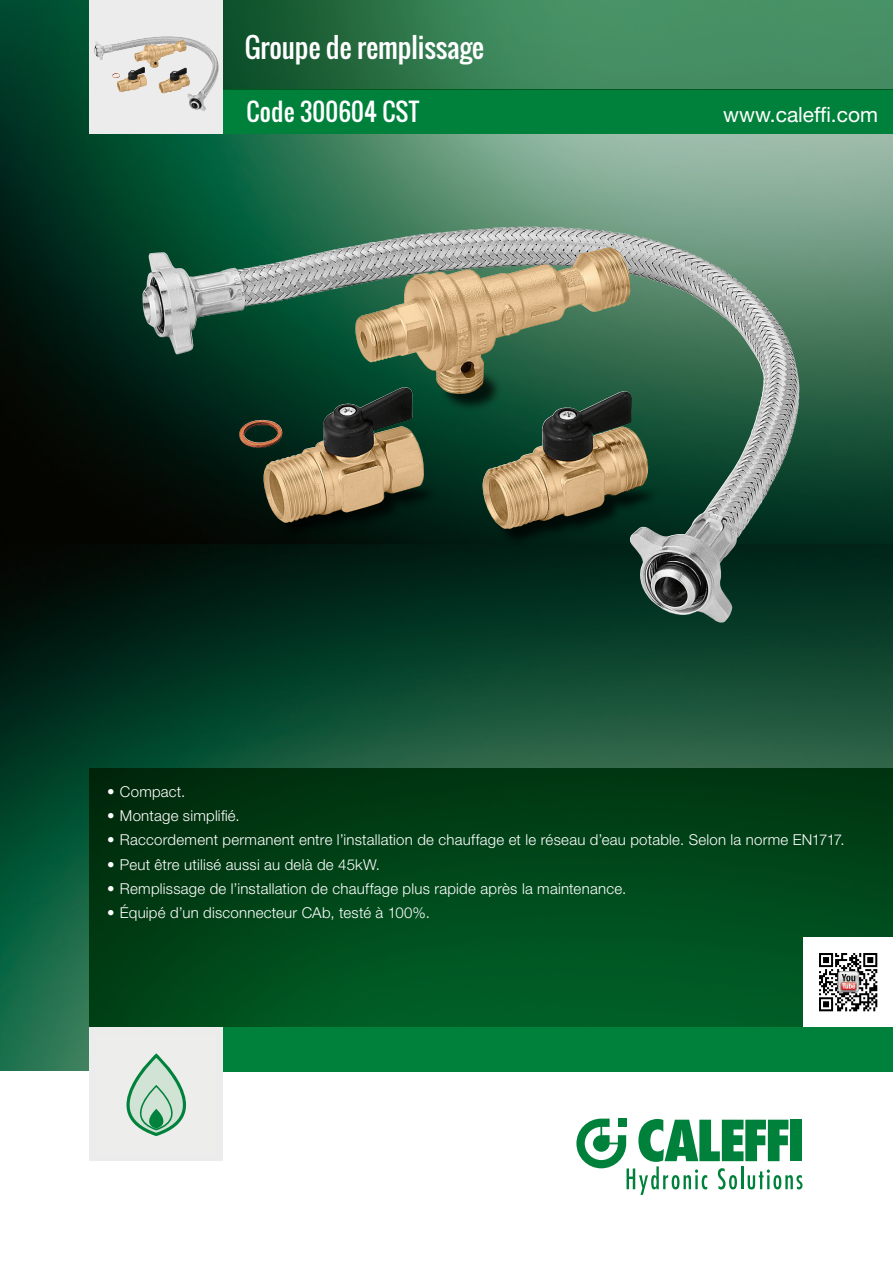
<style>
.page{position:relative;width:893px;height:1263px;background:#fff}
.page>*{position:absolute;margin:0;border:0;box-sizing:border-box;transform-origin:0 0}
.Subhead{font:27px "Oswald";letter-spacing:-.005em;color:#fff}
.Subhead-2{font:24px "Oswald";letter-spacing:.01em;color:#fff}
.t1{font:21px "Helvetica Neue LT Std";color:#fff}
.Body_bullett{font:300 15px "Helvetica Neue LT Std";letter-spacing:.015em;color:#fff}
</style>
<div class="page">
<img style="left:0;top:0;width:893px;height:545px">
<img style="left:0;top:545px;width:893px;height:526px">
<svg style="left:576px;top:1118px;width:226px;height:77px"></svg>
<svg style="left:89px;top:768px;width:804px;height:259px;background:#004619"></svg>
<div style="left:89px;top:89px;width:804px;height:45px;background:#00813b"></div>
<svg style="left:223px;top:0;width:670px;height:89px;background:#387f55"></svg>
<div style="left:89px;top:1027px;width:804px;height:44px;background:#00813b"></div>
<div style="left:89px;top:1027px;width:134px;height:134px;background:#ececec"></div>
<svg style="left:126px;top:1053px;width:60px;height:83px"></svg>
<div style="left:89px;top:0;width:134px;height:134px;background:#ececec"></div>
<img style="left:94px;top:36px;width:74px;height:25px">
<div style="left:804px;top:938px;width:89px;height:89px;background:#fff"></div>
<img style="left:819px;top:953px;width:59px;height:59px">
<img style="left:837px;top:971px;width:23px;height:23px">
<div style="left:838px;top:971px;width:21px;height:21px;border:1px solid #b3b2b3;border-radius:3px"></div>
<svg style="left:838px;top:971px;width:20px;height:21px"></svg>
<div style="left:439px;top:367px;width:63px;height:45px;background:#000;opacity:.75"></div>
<svg style="left:437px;top:365px;width:46px;height:29px"></svg>
<div style="left:270px;top:481px;width:169px;height:59px;background:#000;opacity:.75"></div>
<svg style="left:267px;top:478px;width:154px;height:44px;background:#8a7756"></svg>
<div style="left:490px;top:483px;width:168px;height:64px;background:#000;opacity:.75"></div>
<svg style="left:487px;top:481px;width:154px;height:48px;background:#807251"></svg>
<img style="left:142px;top:226px;width:393px;height:129px">
<p class="Subhead" style="left:245px;top:27px;width:241px">Groupe de remplissage</p>
<p class="Subhead-2" style="left:247px;top:94px;width:174px">Code 300604 CST</p>
<p class="t1" style="left:723px;top:102px;width:156px">www.caleffi.com</p>
<p class="Body_bullett" style="left:107px;top:782px;width:80px">• Compact.</p>
<p class="Body_bullett" style="left:107px;top:806px;width:134px">• Montage simplifié.</p>
<p class="Body_bullett" style="left:107px;top:831px;width:739px">• Raccordement permanent entre l’installation de chauffage et le réseau d’eau potable. Selon la norme EN1717.</p>
<p class="Body_bullett" style="left:107px;top:855px;width:274px">• Peut être utilisé aussi au delà de 45kW.</p>
<p class="Body_bullett" style="left:107px;top:879px;width:521px">• Remplissage de l’installation de chauffage plus rapide après la maintenance.</p>
<p class="Body_bullett" style="left:107px;top:904px;width:324px">• Équipé d’un disconnecteur CAb, testé à 100%.</p>
</div>
